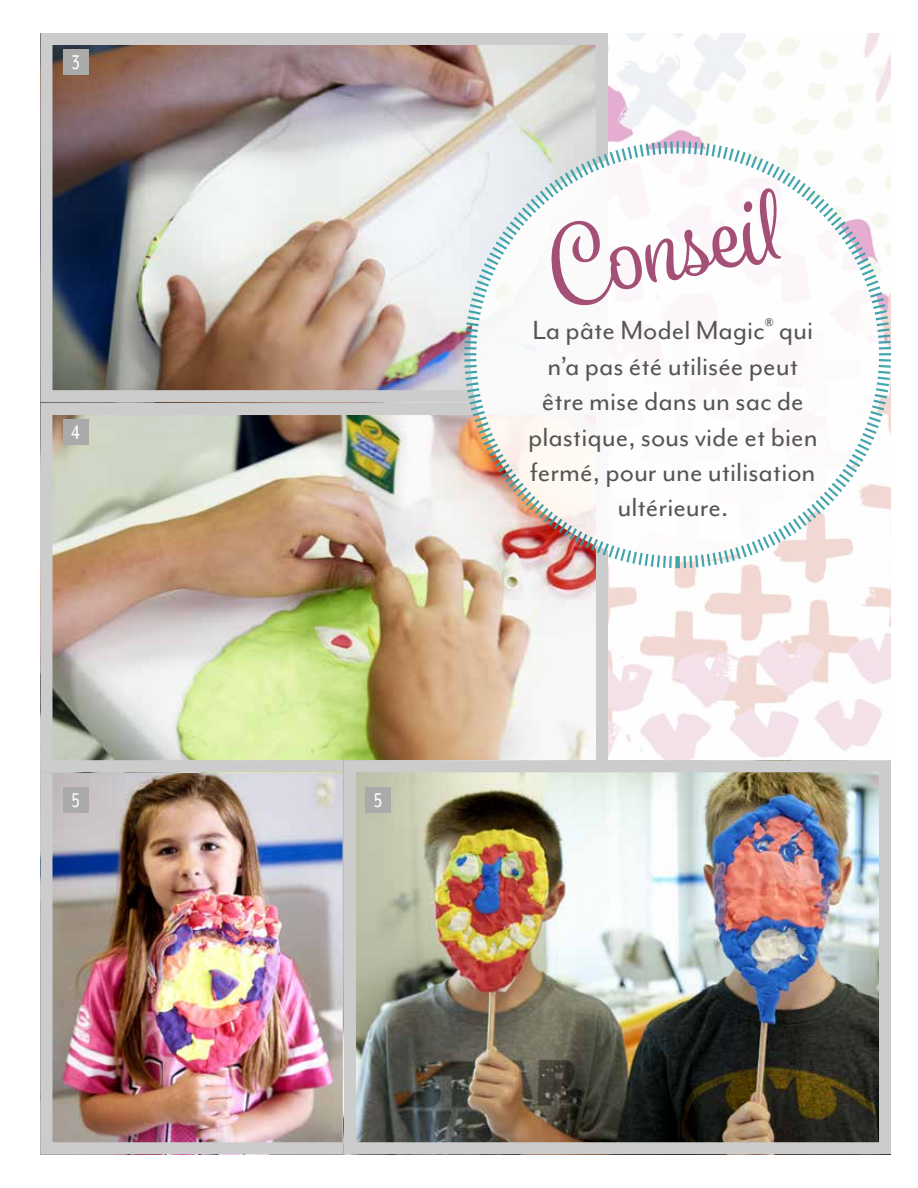
<style>
.page{position:relative;width:918px;height:1188px;background:#fff}
.page>*{position:absolute;margin:0;border:0;box-sizing:border-box;transform-origin:0 0}
.t1{font:99.6px "Spumante";color:#a45076}
.t2{font:30.3px/35.4px "Mr Eaves Mod OT";color:#555;text-align:center}
.t3{font:23.1px "Mr Eaves XL Mod Nar OT";color:#fff;scale:.91 1}
</style>
<div class="page">
<img style="left:608px;top:34px;width:283px;height:726px">
<img style="left:40px;top:46px;width:555px;height:713px">
<div style="left:40px;top:33px;width:568px;height:369px;border:12px solid #ccc"></div>
<img style="left:53px;top:773px;width:289px;height:368px">
<div style="left:40px;top:760px;width:315px;height:394px;border:12px solid #ccc"></div>
<div style="left:40px;top:403px;width:568px;height:369px;border:12px solid #ccc"></div>
<img style="left:357px;top:773px;width:521px;height:368px">
<div style="left:344px;top:760px;width:547px;height:394px;border:12px solid #ccc"></div>
<div style="left:63px;top:788px;width:25px;height:25px;background:#aaa"></div>
<div style="left:63px;top:420px;width:25px;height:25px;background:#aaa"></div>
<div style="left:63px;top:50px;width:25px;height:25px;background:#aaa"></div>
<div style="left:366px;top:788px;width:25px;height:25px;background:#aaa"></div>
<svg style="left:463px;top:140px;width:428px;height:430px"></svg>
<p class="t3" style="left:72px;top:50px;width:10px">3</p>
<p class="t3" style="left:71px;top:420px;width:11px">4</p>
<p class="t3" style="left:72px;top:788px;width:10px">5</p>
<p class="t3" style="left:374px;top:788px;width:10px">5</p>
<h1 class="t1" style="left:541px;top:210px;width:236px;rotate:-11deg">Conseil</h1>
<p class="t2" style="left:528px;top:313px;width:291px">La pâte Model Magic<sup>®</sup> qui n’a pas été utilisée peut être mise dans un sac de plastique, sous vide et bien fermé, pour une utilisation ultérieure.</p>
</div>
